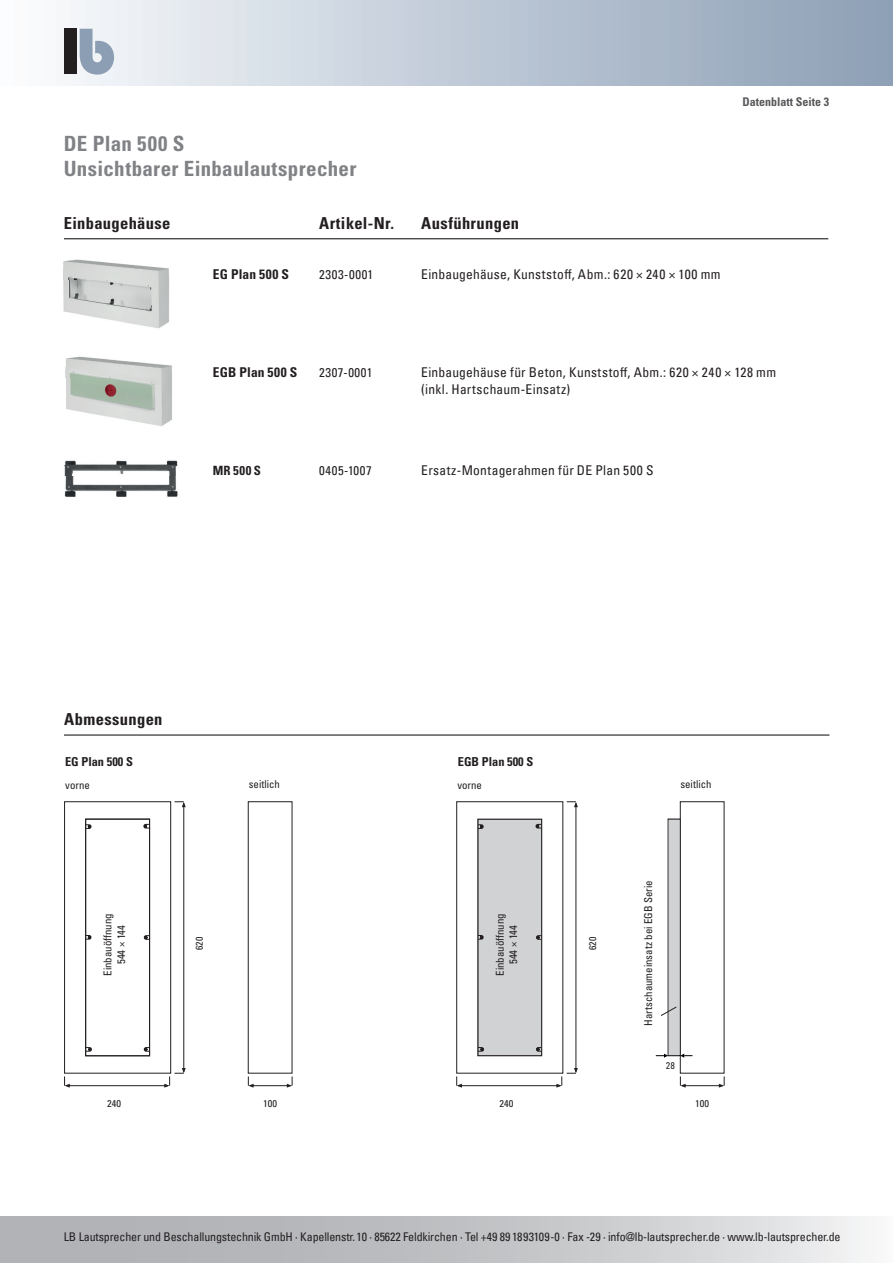
<style>
.page{position:relative;width:893px;height:1263px;background:#fff}
.page>*{position:absolute;margin:0;border:0;box-sizing:border-box;transform-origin:0 0}
.t1{font:700 condensed 21px/25.2px "Univers LT Std";letter-spacing:.015em;color:#808285}
.t2{font:700 condensed 16.5px "Univers LT Std";letter-spacing:.02em;color:#231f20}
.t3{font:condensed 13.5px/16.5px "Univers Com 57";letter-spacing:.02em;color:#231f20}
.t4{font:700 condensed 13.5px "Univers LT Std";letter-spacing:.015em;color:#231f20}
.t5{font:condensed 12.75px "Univers Com 57";letter-spacing:.05em;color:#231f20}
.t6{font:700 condensed 12.75px "Univers LT Std";color:#231f20}
.t7{font:700 condensed 12.3px "Univers LT Std";color:#231f20}
.t8{font:condensed 12px "Univers Com 57";letter-spacing:-.01em;color:#231f20}
.t9{font:700 condensed 12px "Univers LT Std";color:#57585a}
.t10{font:condensed 10.8px/13.4px "Univers Com 57";color:#231f20;text-align:center}
.t11{font:condensed 9.75px "Univers Com 57";color:#231f20;scale:1.06 1}
.t12{font:condensed 9.75px "Univers Com 57";color:#231f20}
.t13{font:500 condensed 9.75px "Univers";color:#231f20}
</style>
<div class="page">
<div style="left:0;top:0;width:893px;height:85px;background:linear-gradient(to right,#fbfcfe,#8b9eb5)"></div>
<div style="left:64px;top:29px;width:13px;height:45px;background:#231f20"></div>
<svg style="left:80px;top:29px;width:34px;height:46px"></svg>
<svg style="left:0;top:1216px;width:867px;height:47px;background:#c4c5c8"></svg>
<hr style="left:64px;top:238px;width:764px;height:1px;background:#231f20">
<img style="left:63px;top:259px;width:106px;height:70px">
<img style="left:64px;top:269px;width:105px;height:10px">
<img style="left:65px;top:356px;width:107px;height:70px">
<img style="left:65px;top:367px;width:107px;height:10px">
<hr style="left:64px;top:734px;width:765px;height:2px;background:#231f20">
<div style="left:248px;top:801px;width:44px;height:272px;background:#fff;border:1px solid #231f20"></div>
<svg style="left:64px;top:801px;width:122px;height:287px"></svg>
<hr style="left:250px;top:1085px;width:41px;height:1px;background:#231f20">
<svg style="left:248px;top:1076px;width:6px;height:12px"></svg>
<svg style="left:287px;top:1076px;width:6px;height:12px"></svg>
<div style="left:668px;top:819px;width:13px;height:237px;background:#d1d2d4;border:1px solid #231f20"></div>
<svg style="left:661px;top:1006px;width:16px;height:11px"></svg>
<svg style="left:680px;top:1054px;width:12px;height:4px"></svg>
<svg style="left:656px;top:1054px;width:12px;height:4px"></svg>
<svg style="left:456px;top:801px;width:122px;height:287px"></svg>
<hr style="left:682px;top:1085px;width:41px;height:1px;background:#231f20">
<svg style="left:680px;top:1076px;width:6px;height:12px"></svg>
<svg style="left:719px;top:1076px;width:6px;height:12px"></svg>
<img style="left:64px;top:460px;width:114px;height:37px">
<img style="left:64px;top:466px;width:114px;height:9px">
<h1 class="t1" style="left:64px;top:131px;width:294px">DE Plan 500 S<br>Unsichtbarer Einbaulautsprecher</h1>
<p class="t2" style="left:64px;top:213px;width:108px">Einbaugehäuse</p>
<p class="t2" style="left:319px;top:213px;width:77px">Artikel-Nr.</p>
<p class="t2" style="left:421px;top:213px;width:100px">Ausführungen</p>
<p class="t4" style="left:213px;top:266px;width:78px">EG Plan 500 S</p>
<p class="t5" style="left:319px;top:267px;width:56px">2303-0001</p>
<p class="t3" style="left:421px;top:266px;width:301px">Einbaugehäuse, Kunststoff, Abm.: 620 × 240 × 100 mm</p>
<p class="t9" style="left:742px;top:95px;width:88px">Datenblatt Seite 3</p>
<p class="t4" style="left:213px;top:364px;width:86px">EGB Plan 500 S</p>
<p class="t5" style="left:319px;top:364px;width:55px">2307-0001</p>
<p class="t3" style="left:421px;top:364px;width:356px">Einbaugehäuse für Beton, Kunststoff, Abm.: 620 × 240 × 128 mm (inkl. Hartschaum-Einsatz)</p>
<p class="t6" style="left:213px;top:463px;width:50px">MR 500 S</p>
<p class="t5" style="left:319px;top:462px;width:54px">0405-1007</p>
<p class="t3" style="left:421px;top:462px;width:234px">Ersatz-Montagerahmen für DE Plan 500 S</p>
<p class="t2" style="left:64px;top:709px;width:100px">Abmessungen</p>
<p class="t7" style="left:65px;top:755px;width:69px">EG Plan 500 S</p>
<p class="t10" style="left:65px;top:779px;width:26px">vorne</p>
<p class="t10" style="left:249px;top:779px;width:33px">seitlich</p>
<p class="t7" style="left:458px;top:755px;width:77px">EGB Plan 500 S</p>
<p class="t10" style="left:457px;top:779px;width:26px">vorne</p>
<p class="t10" style="left:680px;top:779px;width:33px">seitlich</p>
<p class="t10" style="left:102px;top:976px;width:64px;rotate:-90deg">Einbauöffnung<br>544 × 144</p>
<p class="t12" style="left:196px;top:950px;width:15px;rotate:-90deg">620</p>
<p class="t10" style="left:494px;top:976px;width:64px;rotate:-90deg">Einbauöffnung<br>544 × 144</p>
<p class="t12" style="left:589px;top:950px;width:15px;rotate:-90deg">620</p>
<p class="t10" style="left:642px;top:1025px;width:147px;rotate:-90deg">Hartschaumeinsatz bei EGB Serie</p>
<p class="t13" style="left:666px;top:1060px;width:11px">28</p>
<p class="t11" style="left:107px;top:1100px;width:15px">240</p>
<p class="t11" style="left:263px;top:1100px;width:15px">100</p>
<p class="t11" style="left:499px;top:1100px;width:15px">240</p>
<p class="t11" style="left:695px;top:1100px;width:15px">100</p>
<p class="t8" style="left:64px;top:1229px;width:778px">LB Lautsprecher und Beschallungstechnik GmbH · Kapellenstr. 10 · 85622 Feldkirchen · Tel +49 89 1893109-0 · Fax -29 · info@lb-lautsprecher.de · www.lb-lautsprecher.de</p>
</div>
